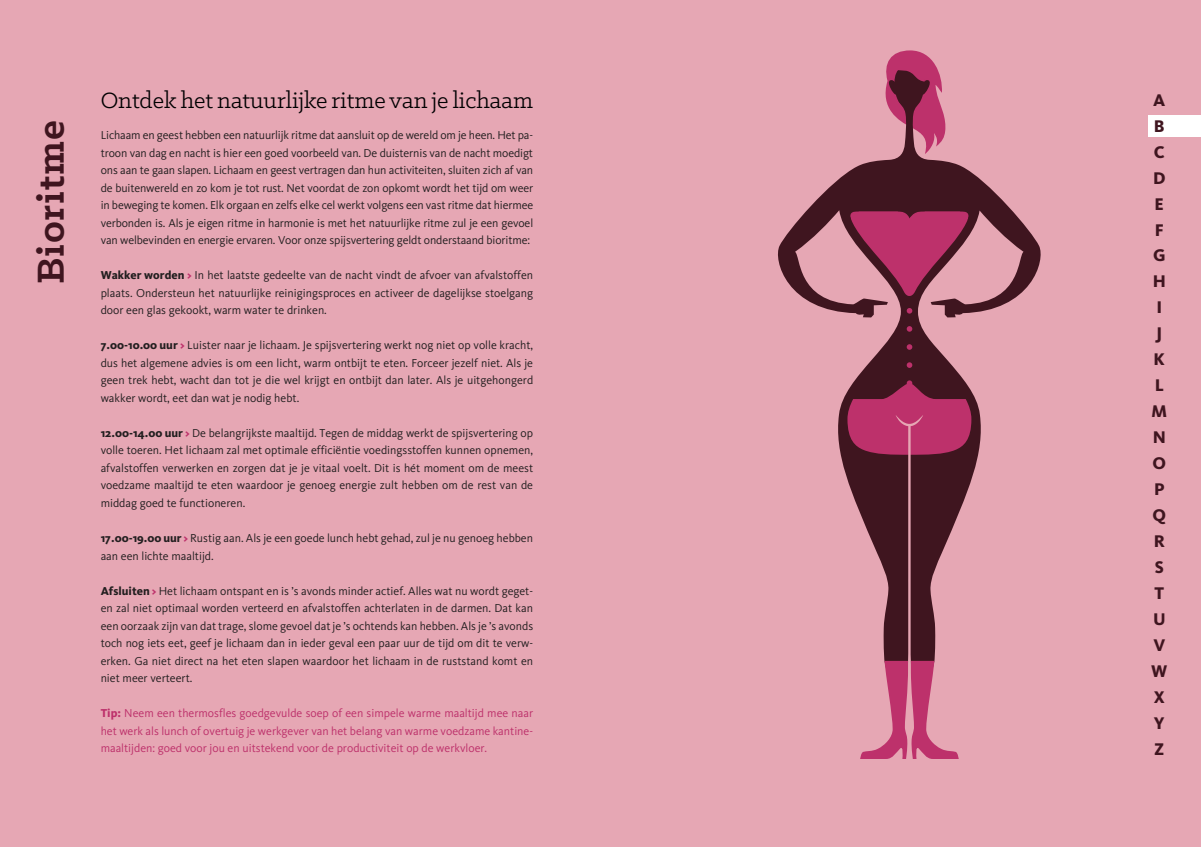
<style>
.page{position:relative;width:1201px;height:847px;background:#fff}
.page>*{position:absolute;margin:0;border:0;box-sizing:border-box;transform-origin:0 0}
.t1{font:700 42.5px "Klinic Slab";letter-spacing:.02em;color:#3f151f}
.t2{font:25px "Klinic Slab";color:#000001}
.t3{font:800 17.5px/25.9px "Kievit";color:#3f151f}
.t4{font:11.88px/17.5px "Kievit";color:#231f20;text-align:justify}
.t5{font:11.88px/17.5px "Kievit";color:#bd316b;text-align:justify}
.s1{font-weight:800}
.s2{font-weight:800;color:#bd316b}
</style>
<div class="page">
<div style="left:0;top:0;width:1201px;height:846px;background:#e6a7b4"></div>
<svg style="left:886px;top:50px;width:56px;height:37px"></svg>
<svg style="left:778px;top:87px;width:263px;height:394px"></svg>
<svg style="left:842px;top:200px;width:134px;height:97px"></svg>
<svg style="left:906px;top:308px;width:6px;height:5px"></svg>
<svg style="left:906px;top:326px;width:6px;height:5px"></svg>
<svg style="left:906px;top:344px;width:6px;height:5px"></svg>
<svg style="left:906px;top:362px;width:6px;height:6px"></svg>
<svg style="left:847px;top:380px;width:124px;height:379px"></svg>
<div style="left:1148px;top:115px;width:53px;height:21px;background:#fff"></div>
<h1 class="t1" style="left:23px;top:284px;width:165px;rotate:-90deg">Bioritme</h1>
<h2 class="t2" style="left:101px;top:84px;width:434px">Ontdek het natuurlijke ritme van je lichaam</h2>
<p class="t4" style="left:101px;top:126px;width:434px">Lichaam en geest hebben een natuurlijk ritme dat aansluit op de wereld om je heen. Het pa&shy;troon van dag en nacht is hier een goed voorbeeld van. De duisternis van de nacht moedigt ons aan te gaan slapen. Lichaam en geest vertragen dan hun activiteiten, sluiten zich af van de buitenwereld en zo kom je tot rust. Net voordat de zon opkomt wordt het tijd om weer in beweging te komen. Elk orgaan en zelfs elke cel werkt volgens een vast ritme dat hiermee verbonden is. Als je eigen ritme in harmonie is met het natuurlijke ritme zul je een gevoel van welbevinden en energie ervaren. Voor onze spijsvertering geldt onderstaand bioritme:</p>
<p class="t4" style="left:101px;top:266px;width:434px"><span class="s1">Wakker worden</span> <span class="s2">&gt;</span> In het laatste gedeelte van de nacht vindt de afvoer van afvalstoffen plaats. Ondersteun het natuurlijke reinigingsproces en activeer de dagelijkse stoelgang door een glas gekookt, warm water te drinken.</p>
<p class="t4" style="left:101px;top:336px;width:434px"><span class="s1">7.00-10.00 uur</span> <span class="s2">&gt;</span> Luister naar je lichaam. Je spijsvertering werkt nog niet op volle kracht, dus het algemene advies is om een licht, warm ontbijt te eten. Forceer jezelf niet. Als je geen trek hebt, wacht dan tot je die wel krijgt en ontbijt dan later. Als je uitgehongerd wakker wordt, eet dan wat je nodig hebt.</p>
<p class="t4" style="left:101px;top:424px;width:434px"><span class="s1">12.00-14.00 uur</span> <span class="s2">&gt;</span> De belangrijkste maaltijd. Tegen de middag werkt de spijsvertering op volle toeren. Het lichaam zal met optimale efficiëntie voedingsstoffen kunnen opnemen, afvalstoffen verwerken en zorgen dat je je vitaal voelt. Dit is hét moment om de meest voedzame maaltijd te eten waardoor je genoeg energie zult hebben om de rest van de middag goed te functioneren.</p>
<p class="t4" style="left:101px;top:529px;width:434px"><span class="s1">17.00-19.00 uur</span> <span class="s2">&gt;</span> Rustig aan. Als je een goede lunch hebt gehad, zul je nu genoeg hebben aan een lichte maaltijd.</p>
<p class="t4" style="left:101px;top:581px;width:434px"><span class="s1">Afsluiten</span> <span class="s2">&gt;</span> Het lichaam ontspant en is ’s avonds minder actief. Alles wat nu wordt geget&shy;en zal niet optimaal worden verteerd en afvalstoffen achterlaten in de darmen. Dat kan een oorzaak zijn van dat trage, slome gevoel dat je ’s ochtends kan hebben. Als je ’s avonds toch nog iets eet, geef je lichaam dan in ieder geval een paar uur de tijd om dit te verw&shy;erken. Ga niet direct na het eten slapen waardoor het lichaam in de ruststand komt en niet meer verteert.</p>
<p class="t5" style="left:101px;top:704px;width:434px"><span class="s1">Tip:</span> Neem een thermosfles goedgevulde soep of een simpele warme maaltijd mee naar het werk als lunch of overtuig je werkgever van het belang van warme voedzame kantine&shy;maaltijden: goed voor jou en uitstekend voor de productiviteit op de werkvloer.</p>
<h3 class="t3" style="left:1151px;top:87px;width:18px">A<br>B<br>C<br>D<br>E<br>F<br>G<br>H<br>I<br>J<br>K<br>L<br>M<br>N<br>O<br>P<br>Q<br>R<br>S<br>T<br>U<br>V<br>W<br>X<br>Y<br>Z</h3>
</div>
